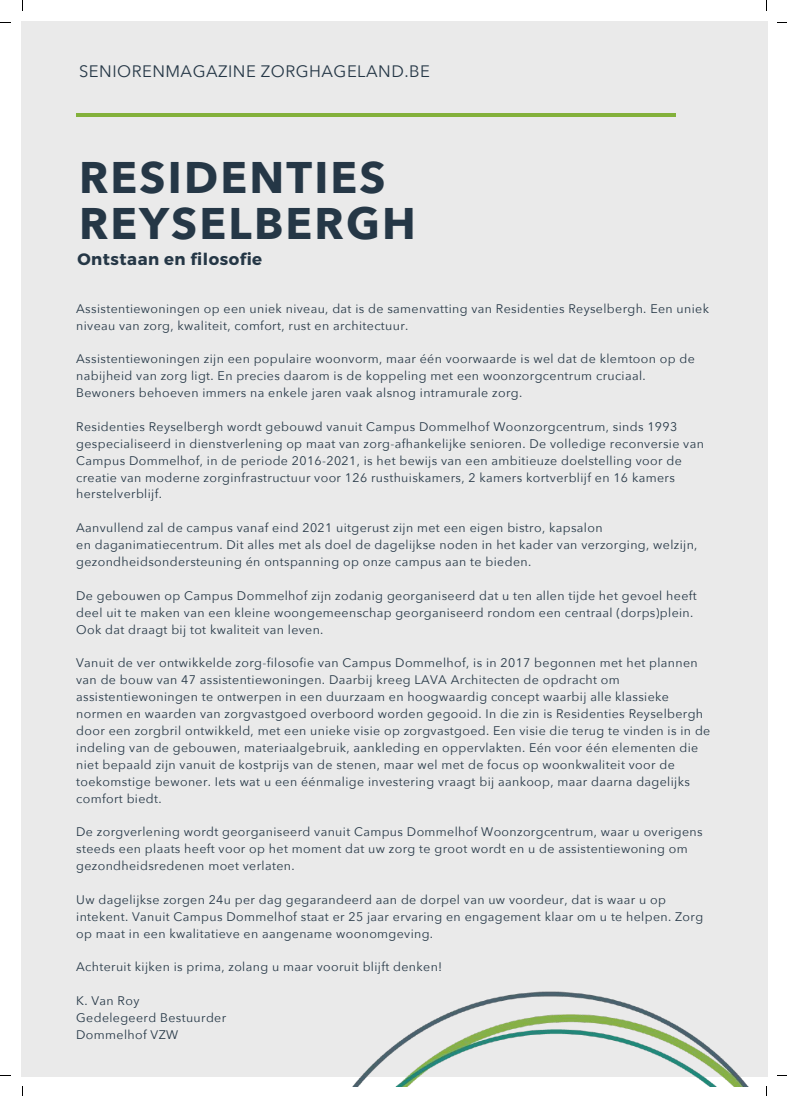
<style>
.page{position:relative;width:787px;height:1096px;background:#fff}
.page>*{position:absolute;margin:0;border:0;box-sizing:border-box;transform-origin:0 0}
.t1{font:700 44.12px/46px "Avenir Next";letter-spacing:.05em;color:#253746}
.t2{font:16.5px "Avenir Next";letter-spacing:.03em;color:#253746}
.t3{font:700 16.5px "Montserrat";letter-spacing:.03em;color:#253746}
.t4{font:12.38px/16.9px "Avenir Next";letter-spacing:.03em;color:#253746}
</style>
<div class="page">
<div style="left:22px;top:21px;width:745px;height:1055px;background:#eaeaea"></div>
<hr style="left:76px;top:114px;width:600px;height:3px;background:#83b13b">
<img style="left:203px;top:910px;width:565px;height:176px">
<h2 class="t2" style="left:79px;top:61px;width:352px">SENIORENMAGAZINE ZORGHAGELAND.BE</h2>
<h1 class="t1" style="left:79px;top:155px;width:338px">RESIDENTIES<br>REYSELBERGH</h1>
<h2 class="t3" style="left:77px;top:249px;width:186px">Ontstaan en filosofie</h2>
<p class="t4" style="left:76px;top:300px;width:634px">Assistentiewoningen op een uniek niveau, dat is de samenvatting van Residenties Reyselbergh. Een uniek niveau van zorg, kwaliteit, comfort, rust en architectuur.</p>
<p class="t4" style="left:76px;top:351px;width:620px">Assistentiewoningen zijn een populaire woonvorm, maar één voorwaarde is wel dat de klemtoon op de nabijheid van zorg ligt. En precies daarom is de koppeling met een woonzorgcentrum cruciaal.<br>Bewoners behoeven immers na enkele jaren vaak alsnog intramurale zorg.</p>
<p class="t4" style="left:76px;top:418px;width:629px">Residenties Reyselbergh wordt gebouwd vanuit Campus Dommelhof Woonzorgcentrum, sinds 1993 gespecialiseerd in dienstverlening op maat van zorg-afhankelijke senioren. De volledige reconversie van Campus Dommelhof, in de periode 2016-2021, is het bewijs van een ambitieuze doelstelling voor de creatie van moderne zorginfrastructuur voor 126 rusthuiskamers, 2 kamers kortverblijf en 16 kamers herstelverblijf.</p>
<p class="t4" style="left:76px;top:520px;width:623px">Aanvullend zal de campus vanaf eind 2021 uitgerust zijn met een eigen bistro, kapsalon<br>en daganimatiecentrum. Dit alles met als doel de dagelijkse noden in het kader van verzorging, welzijn, gezondheidsondersteuning én ontspanning op onze campus aan te bieden.</p>
<p class="t4" style="left:76px;top:587px;width:622px">De gebouwen op Campus Dommelhof zijn zodanig georganiseerd dat u ten allen tijde het gevoel heeft deel uit te maken van een kleine woongemeenschap georganiseerd rondom een centraal (dorps)plein.<br>Ook dat draagt bij tot kwaliteit van leven.</p>
<p class="t4" style="left:76px;top:655px;width:636px">Vanuit de ver ontwikkelde zorg-filosofie van Campus Dommelhof, is in 2017 begonnen met het plannen van de bouw van 47 assistentiewoningen. Daarbij kreeg LAVA Architecten de opdracht om assistentiewoningen te ontwerpen in een duurzaam en hoogwaardig concept waarbij alle klassieke normen en waarden van zorgvastgoed overboord worden gegooid. In die zin is Residenties Reyselbergh door een zorgbril ontwikkeld, met een unieke visie op zorgvastgoed. Een visie die terug te vinden is in de indeling van de gebouwen, materiaalgebruik, aankleding en oppervlakten. Eén voor één elementen die niet bepaald zijn vanuit de kostprijs van de stenen, maar wel met de focus op woonkwaliteit voor de toekomstige bewoner. Iets wat u een éénmalige investering vraagt bij aankoop, maar daarna dagelijks comfort biedt.</p>
<p class="t4" style="left:76px;top:823px;width:628px">De zorgverlening wordt georganiseerd vanuit Campus Dommelhof Woonzorgcentrum, waar u overigens steeds een plaats heeft voor op het moment dat uw zorg te groot wordt en u de assistentiewoning om gezondheidsredenen moet verlaten.</p>
<p class="t4" style="left:76px;top:891px;width:628px">Uw dagelijkse zorgen 24u per dag gegarandeerd aan de dorpel van uw voordeur, dat is waar u op intekent. Vanuit Campus Dommelhof staat er 25 jaar ervaring en engagement klaar om u te helpen. Zorg op maat in een kwalitatieve en aangename woonomgeving.</p>
<p class="t4" style="left:76px;top:959px;width:368px">Achteruit kijken is prima, zolang u maar vooruit blijft denken!</p>
<p class="t4" style="left:76px;top:992px;width:151px">K. Van Roy<br>Gedelegeerd Bestuurder<br>Dommelhof VZW</p>
</div>
